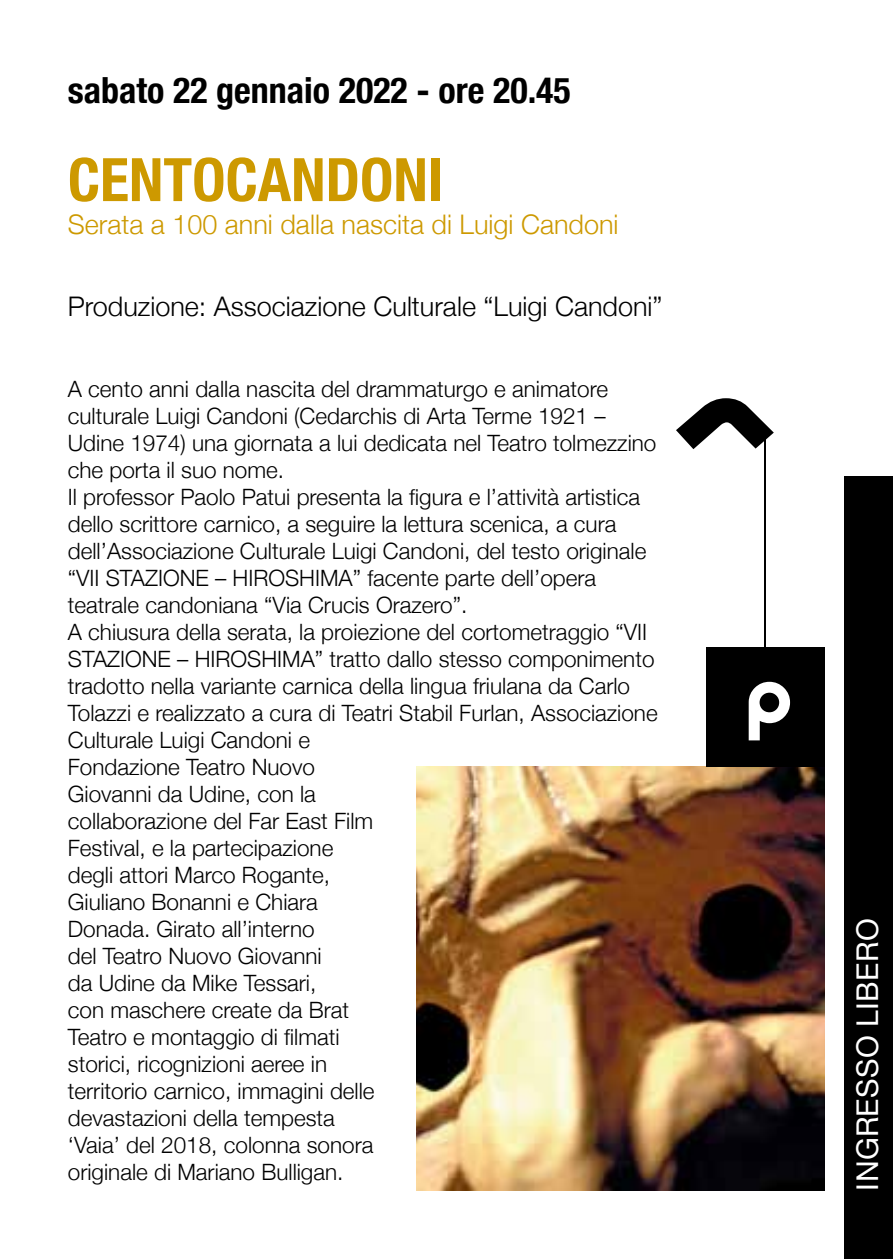
<style>
.page{position:relative;width:893px;height:1259px;background:#fff}
.page>*{position:absolute;margin:0;border:0;box-sizing:border-box;transform-origin:0 0}
.t1{font:700 condensed 60px "Helvetica Neue";color:#cd9900}
.t2{font:700 condensed 36px "Helvetica Neue";color:#000}
.t3{font:30px "Helvetica Neue";letter-spacing:.01em;color:#fff}
.t4{font:300 27px "Helvetica Neue";color:#000}
.t5{font:300 27px "Helvetica Neue";color:#cd9900}
.t6{font:300 22.5px/27px "Helvetica Neue";color:#000}
</style>
<div class="page">
<img style="left:417px;top:766px;width:408px;height:425px">
<div style="left:844px;top:477px;width:49px;height:782px;background:#000"></div>
<div style="left:706px;top:647px;width:119px;height:119px;background:#000"></div>
<svg style="left:676px;top:398px;width:98px;height:51px"></svg>
<hr style="left:765px;top:432px;width:1px;height:255px;background:#000">
<svg style="left:749px;top:682px;width:41px;height:58px"></svg>
<h2 class="t2" style="left:68px;top:60px;width:504px">sabato 22 gennaio 2022 - ore 20.45</h2>
<h1 class="t1" style="left:68px;top:130px;width:377px">CENTOCANDONI</h1>
<p class="t5" style="left:68px;top:202px;width:552px">Serata a 100 anni dalla nascita di Luigi Candoni</p>
<p class="t4" style="left:68px;top:285px;width:596px">Produzione: Associazione Culturale “Luigi Candoni”</p>
<p class="t6" style="left:68px;top:373px;width:591px">A cento anni dalla nascita del drammaturgo e animatore culturale Luigi Candoni (Cedarchis di Arta Terme 1921 – Udine 1974) una giornata a lui dedicata nel Teatro tolmezzino che porta il suo nome.<br>Il professor Paolo Patui presenta la figura e l’attività artistica dello scrittore carnico, a seguire la lettura scenica, a cura dell’Associazione Culturale Luigi Candoni, del testo originale “VII STAZIONE – HIROSHIMA” facente parte dell’opera teatrale candoniana “Via Crucis Orazero”.<br>A chiusura della serata, la proiezione del cortometraggio “VII STAZIONE – HIROSHIMA” tratto dallo stesso componimento tradotto nella variante carnica della lingua friulana da Carlo Tolazzi e realizzato a cura di Teatri Stabil Furlan, Associazione Culturale Luigi Candoni e<br>Fondazione Teatro Nuovo<br>Giovanni da Udine, con la<br>collaborazione del Far East Film<br>Festival, e la partecipazione<br>degli attori Marco Rogante,<br>Giuliano Bonanni e Chiara<br>Donada. Girato all’interno<br>del Teatro Nuovo Giovanni<br>da Udine da Mike Tessari,<br>con maschere create da Brat<br>Teatro e montaggio di filmati<br>storici, ricognizioni aeree in<br>territorio carnico, immagini delle<br>devastazioni della tempesta<br>‘Vaia’ del 2018, colonna sonora<br>originale di Mariano Bulligan.</p>
<h3 class="t3" style="left:846px;top:1190px;width:273px;rotate:-90deg">INGRESSO LIBERO</h3>
</div>
